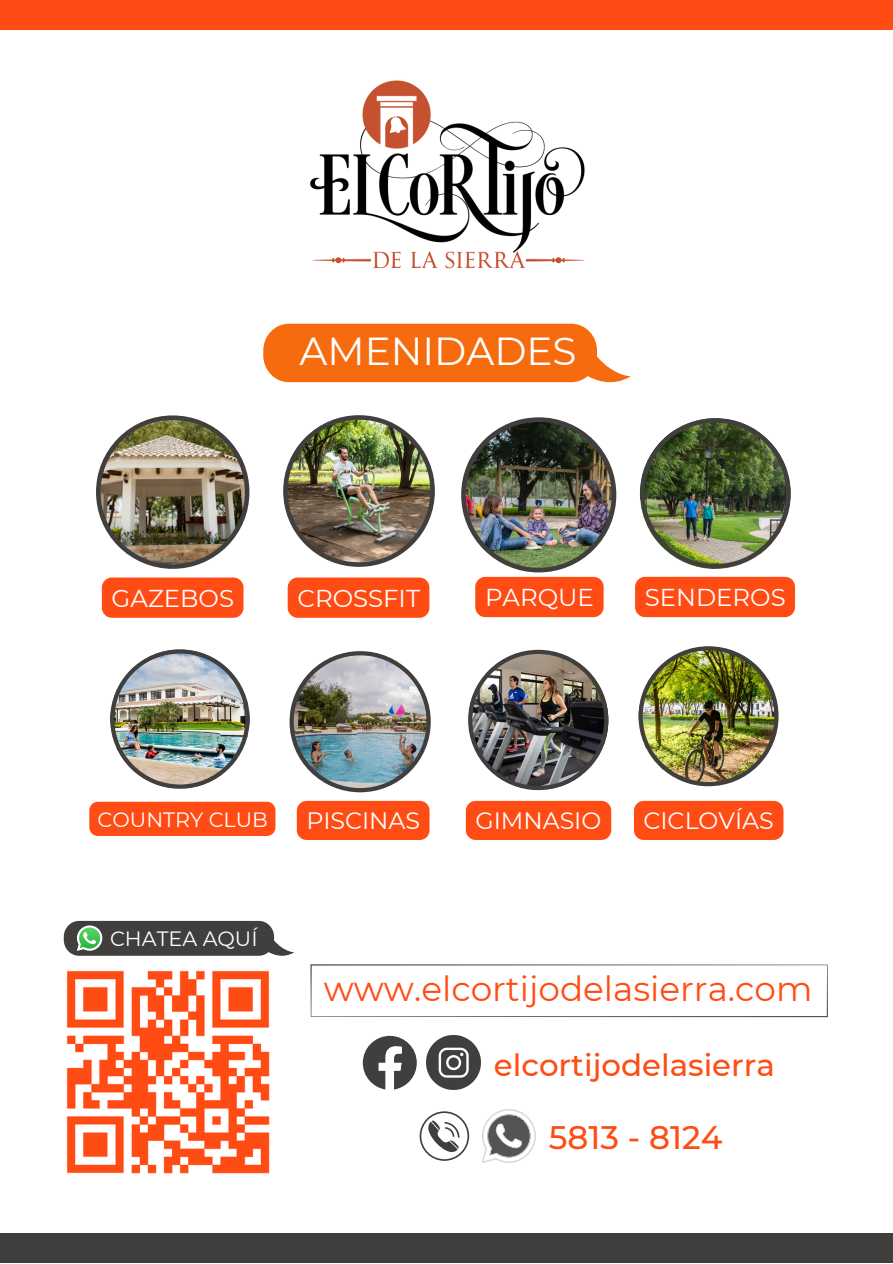
<style>
.page{position:relative;width:893px;height:1264px;background:#fff}
.page>*{position:absolute;margin:0;border:0;box-sizing:border-box;transform-origin:0 0}
.t1{font:39px "Montserrat";color:#fff}
.t2{font:34.35px "Montserrat";color:#ff4c14}
.t3{font:500 32.55px "Montserrat";color:#ff4c14}
.t4{font:500 30.9px "Montserrat";color:#ff4c14}
.t5{font:24.45px "Montserrat";color:#fff}
.t6{font:23.7px "Montserrat";color:#fff}
.t7{font:20.7px "Montserrat";color:#fff}
</style>
<div class="page">
<img style="left:66px;top:955px;width:218px;height:219px">
<svg style="left:64px;top:920px;width:230px;height:35px;background:#5a5e59"></svg>
<img style="left:310px;top:80px;width:275px;height:189px">
<svg style="left:263px;top:324px;width:368px;height:58px;background:#f67925"></svg>
<img style="left:468px;top:649px;width:140px;height:141px">
<img style="left:283px;top:415px;width:152px;height:152px">
<img style="left:96px;top:415px;width:153px;height:154px">
<img style="left:640px;top:418px;width:150px;height:150px">
<img style="left:289px;top:651px;width:141px;height:141px">
<img style="left:110px;top:649px;width:139px;height:139px">
<svg style="left:363px;top:1035px;width:54px;height:54px"></svg>
<img style="left:426px;top:1035px;width:54px;height:54px">
<svg style="left:310px;top:964px;width:517px;height:53px"></svg>
<svg style="left:482px;top:1109px;width:54px;height:53px"></svg>
<img style="left:638px;top:646px;width:140px;height:140px">
<svg style="left:419px;top:1111px;width:50px;height:49px"></svg>
<div style="left:635px;top:577px;width:160px;height:40px;background:#ff4c14"></div>
<div style="left:466px;top:800px;width:145px;height:40px;background:#ff4c14"></div>
<div style="left:297px;top:800px;width:132px;height:40px;background:#ff4c14"></div>
<div style="left:89px;top:801px;width:186px;height:35px;background:#ff4c14"></div>
<img style="left:461px;top:417px;width:155px;height:200px">
<div style="left:288px;top:577px;width:141px;height:41px;background:#ff4c14"></div>
<div style="left:102px;top:577px;width:141px;height:41px;background:#ff4c14"></div>
<div style="left:634px;top:800px;width:149px;height:40px;background:#ff4c14"></div>
<div style="left:0;top:1233px;width:892px;height:29px;background:#403f3e"></div>
<div style="left:0;top:0;width:892px;height:29px;background:#ff4c14"></div>
<h1 class="t1" style="left:299px;top:327px;width:278px">AMENIDADES</h1>
<p class="t5" style="left:112px;top:583px;width:124px">GAZEBOS</p>
<p class="t5" style="left:297px;top:583px;width:124px">CROSSFIT</p>
<p class="t5" style="left:485px;top:582px;width:110px">PARQUE</p>
<p class="t5" style="left:644px;top:582px;width:142px">SENDEROS</p>
<p class="t7" style="left:98px;top:806px;width:172px">COUNTRY CLUB</p>
<p class="t6" style="left:306px;top:806px;width:115px">PISCINAS</p>
<p class="t6" style="left:475px;top:806px;width:127px">GIMNASIO</p>
<p class="t7" style="left:110px;top:926px;width:149px">CHATEA AQUÍ</p>
<p class="t6" style="left:643px;top:806px;width:132px">CICLOVÍAS</p>
<h2 class="t2" style="left:323px;top:968px;width:490px">www.elcortijodelasierra.com</h2>
<p class="t4" style="left:494px;top:1045px;width:283px">elcortijodelasierra</p>
<h3 class="t3" style="left:549px;top:1117px;width:175px">5813 - 8124</h3>
</div>
